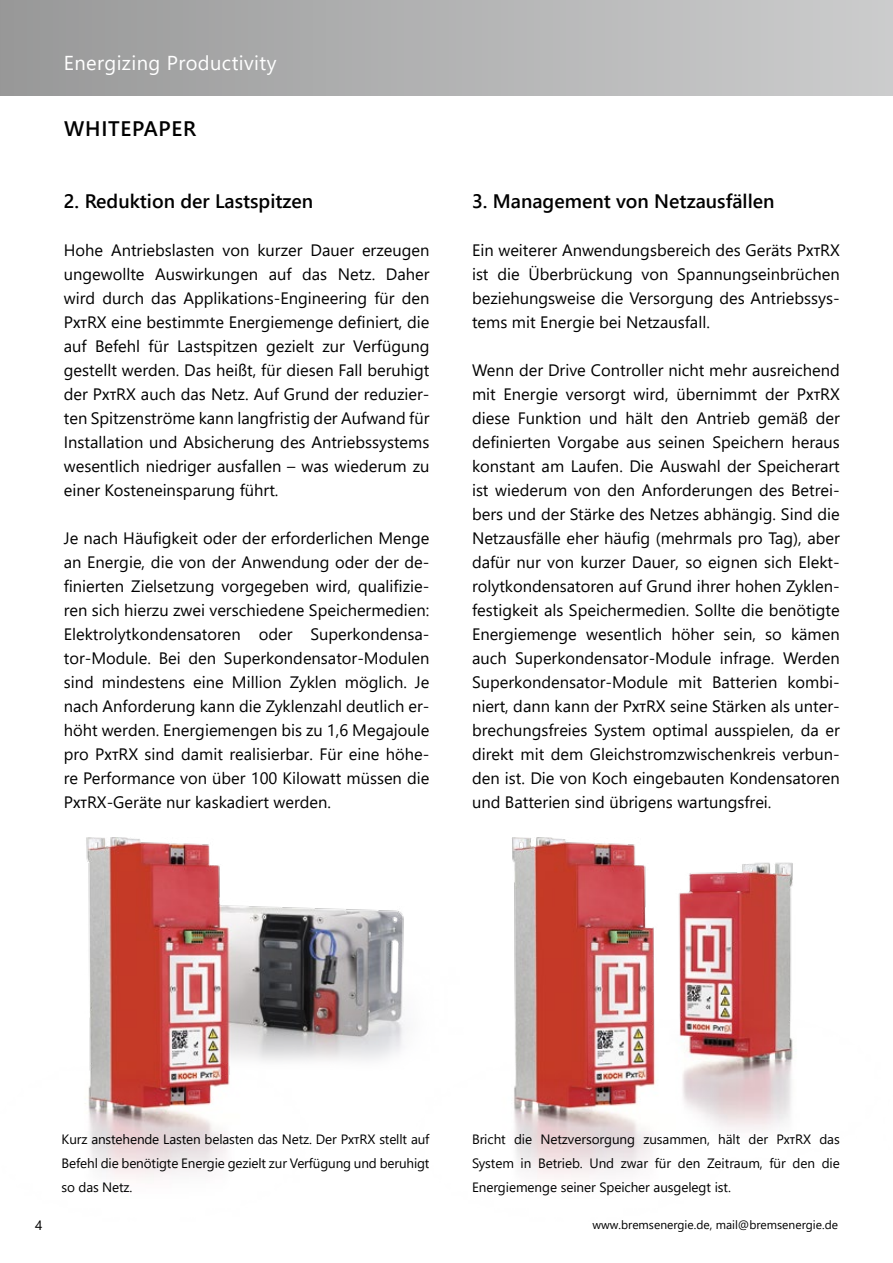
<style>
.page{position:relative;width:893px;height:1263px;background:#fff}
.page>*{position:absolute;margin:0;border:0;box-sizing:border-box;transform-origin:0 0}
.t1{font:600 21px "Segoe UI";letter-spacing:.035em;color:#000}
.t2{font:20.1px "Segoe UI";letter-spacing:.02em;color:#fff}
.t3{font:600 19.5px "Segoe UI";color:#000}
.t4{font:16.5px/24px "Segoe UI";color:#000;text-align:justify}
.t5{font:13.5px/24px "Segoe UI";letter-spacing:-.01em;color:#000;text-align:justify}
.t6{font:12px "Segoe UI";color:#000}
.s1{font-weight:600;font-size:11.85px}
.s2{font-weight:600;font-size:9.6px}
</style>
<div class="page">
<img style="left:85px;top:837px;width:319px;height:340px">
<img style="left:512px;top:837px;width:281px;height:340px">
<div style="left:0;top:0;width:893px;height:96px;background:linear-gradient(to right,#989999,#cccdce)"></div>
<p class="t2" style="left:64px;top:44px;width:214px">Energizing Productivity</p>
<p class="t1" style="left:64px;top:109px;width:134px">WHITEPAPER</p>
<p class="t3" style="left:64px;top:182px;width:251px">2. Reduktion der Lastspitzen</p>
<p class="t4" style="left:64px;top:236px;width:367px">Hohe Antriebslasten von kurzer Dauer erzeugen ungewollte Auswirkungen auf das Netz. Daher wird durch das Applikations-Engineering für den P<span class="s1">XT</span>RX eine bestimmte Energiemenge definiert, die auf Befehl für Lastspitzen gezielt zur Verfügung gestellt werden. Das heißt, für diesen Fall beruhigt der P<span class="s1">XT</span>RX auch das Netz. Auf Grund der reduzier&shy;ten Spitzenströme kann langfristig der Aufwand für Installation und Absicherung des Antriebssystems wesentlich niedriger ausfallen – was wiederum zu einer Kosteneinsparung führt.</p>
<p class="t4" style="left:64px;top:524px;width:367px">Je nach Häufigkeit oder der erforderlichen Menge an Energie, die von der Anwendung oder der de&shy;finierten Zielsetzung vorgegeben wird, qualifizie&shy;ren sich hierzu zwei verschiedene Speichermedien:<br>Elektrolytkondensatoren oder Superkondensa&shy;tor-Module. Bei den Superkondensator-Modulen sind mindestens eine Million Zyklen möglich. Je nach Anforderung kann die Zyklenzahl deutlich er&shy;höht werden. Energiemengen bis zu 1,6 Megajoule pro P<span class="s1">XT</span>RX sind damit realisierbar. Für eine höhe&shy;re Performance von über 100 Kilowatt müssen die P<span class="s1">XT</span>RX-Geräte nur kaskadiert werden.</p>
<p class="t3" style="left:472px;top:182px;width:304px">3. Management von Netzausfällen</p>
<p class="t4" style="left:472px;top:236px;width:369px">Ein weiterer Anwendungsbereich des Geräts P<span class="s1">XT</span>RX ist die Überbrückung von Spannungseinbrüchen beziehungsweise die Versorgung des Antriebssys&shy;tems mit Energie bei Netzausfall.</p>
<p class="t4" style="left:472px;top:356px;width:369px">Wenn der Drive Controller nicht mehr ausreichend mit Energie versorgt wird, übernimmt der P<span class="s1">XT</span>RX diese Funktion und hält den Antrieb gemäß der definierten Vorgabe aus seinen Speichern heraus konstant am Laufen. Die Auswahl der Speicherart ist wiederum von den Anforderungen des Betrei&shy;bers und der Stärke des Netzes abhängig. Sind die Netzausfälle eher häufig (mehrmals pro Tag), aber dafür nur von kurzer Dauer, so eignen sich Elekt&shy;rolytkondensatoren auf Grund ihrer hohen Zyklen&shy;festigkeit als Speichermedien. Sollte die benötigte Energiemenge wesentlich höher sein, so kämen auch Superkondensator-Module infrage. Werden Superkondensator-Module mit Batterien kombi&shy;niert, dann kann der P<span class="s1">XT</span>RX seine Stärken als unter&shy;brechungsfreies System optimal ausspielen, da er direkt mit dem Gleichstromzwischenkreis verbun&shy;den ist. Die von Koch eingebauten Kondensatoren und Batterien sind übrigens wartungsfrei.</p>
<p class="t5" style="left:62px;top:1126px;width:369px">Kurz anstehende Lasten belasten das Netz. Der P<span class="s2">XT</span>RX stellt auf Befehl die benötigte Energie gezielt zur Verfügung und beruhigt so das Netz.</p>
<p class="t5" style="left:472px;top:1126px;width:369px">Bricht die Netzversorgung zusammen, hält der P<span class="s2">XT</span>RX das System in Betrieb. Und zwar für den Zeitraum, für den die Energiemenge seiner Speicher ausgelegt ist.</p>
<p class="t5" style="left:35px;top:1212px;width:9px">4</p>
<p class="t6" style="left:592px;top:1213px;width:247px">www.bremsenergie.de, mail@bremsenergie.de</p>
</div>
